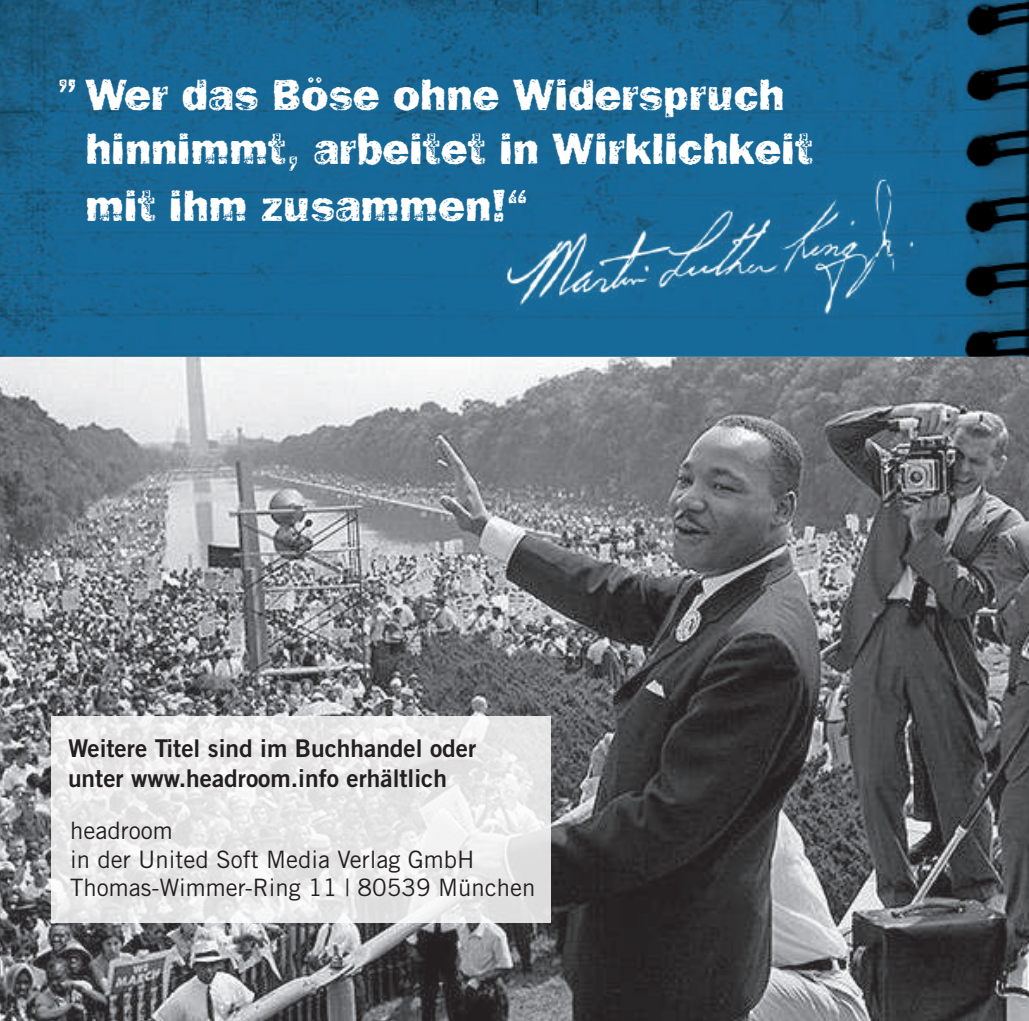
<style>
.page{position:relative;width:1029px;height:1021px;background:#fff}
.page>*{position:absolute;margin:0;border:0;box-sizing:border-box;transform-origin:0 0}
.t1{font:45px/55.8px "Frankie";color:#fff}
.t2{font:42px "Frankie";color:#fff}
.t3{font:24.3px/29.4px "Trade Gothic LT Std Bd 2";color:#231f20}
.t4{font:24px/28.8px "Trade Gothic LT Std";color:#231f20}
</style>
<div class="page">
<img style="left:0;top:357px;width:1029px;height:663px">
<svg style="left:51px;top:716px;width:500px;height:207px;fill:#e8e8e9"></svg>
<img style="left:0;top:0;width:1029px;height:357px">
<img style="left:504px;top:172px;width:412px;height:154px">
<p class="t2" style="left:57px;top:47px;width:23px">„</p>
<p class="t1" style="left:85px;top:66px;width:729px">Wer das Böse ohne Widerspruch hinnimmt, arbeitet in Wirklichkeit mit ihm zusammen!“</p>
<p class="t3" style="left:68px;top:733px;width:410px">Weitere Titel sind im Buchhandel oder unter www.headroom.info erhältlich</p>
<p class="t4" style="left:70px;top:815px;width:467px">headroom<br>in der United Soft Media Verlag GmbH<br>Thomas-Wimmer-Ring 11 | 80539 München</p>
</div>
